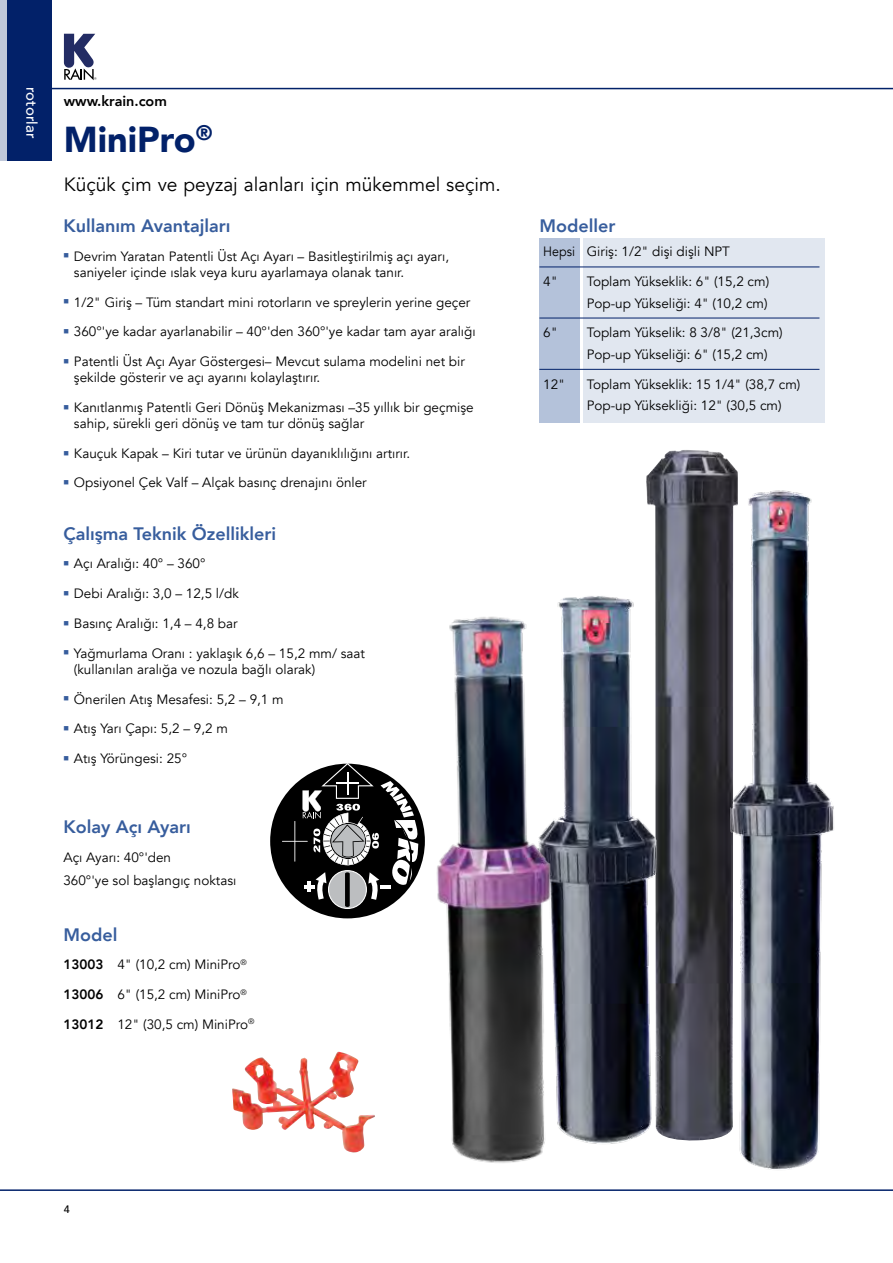
<style>
.page{position:relative;width:893px;height:1263px;background:#fff}
.page>*{position:absolute;margin:0;border:0;box-sizing:border-box;transform-origin:0 0}
.t1{font:900 36px "Avenir";color:#022169}
.t2{font:19.2px "Avenir";color:#000}
.t3{font:800 18px "Avenir";color:#375d9d}
.t4{font:500 15px "Avenir";color:#fff}
.t5{font:800 14.4px "Avenir";color:#000}
.t6{font:13.5px/16.2px "Avenir";color:#000}
.t7{font:13.5px/29.7px "Avenir";color:#000;scale:.92 1}
.t8{font:500 10.8px "Avenir";color:#000}
.s1{font-weight:800}
</style>
<div class="page">
<hr style="left:0;top:1189px;width:893px;height:2px;background:#022169">
<svg style="left:64px;top:34px;width:32px;height:46px"></svg>
<hr style="left:16px;top:88px;width:877px;height:1px;background:#022169">
<div style="left:8px;top:0;width:44px;height:161px;background:#022169"></div>
<div style="left:0;top:0;width:8px;height:161px;background:#c0c8d9"></div>
<img style="left:666px;top:450px;width:55px;height:691px">
<img style="left:721px;top:453px;width:113px;height:717px">
<div style="left:270px;top:764px;width:155px;height:154px;background:#000;border-radius:50%"></div>
<svg style="left:282px;top:763px;width:135px;height:146px"></svg>
<img style="left:573px;top:454px;width:93px;height:690px">
<div style="left:539px;top:238px;width:41px;height:185px;background:#b4c2da"></div>
<div style="left:583px;top:238px;width:242px;height:185px;background:#e1e7f0"></div>
<hr style="left:539px;top:267px;width:280px;height:1px;background:#022169">
<hr style="left:539px;top:318px;width:280px;height:1px;background:#022169">
<hr style="left:539px;top:369px;width:280px;height:1px;background:#022169">
<img style="left:232px;top:1052px;width:111px;height:81px">
<img style="left:417px;top:597px;width:156px;height:566px">
<p class="t4" style="left:45px;top:87px;width:53px;rotate:90deg">rotorlar</p>
<p class="t5" style="left:64px;top:90px;width:105px">www.krain.com</p>
<h1 class="t1" style="left:64px;top:109px;width:150px">MiniPro<sup>®</sup></h1>
<h2 class="t2" style="left:64px;top:173px;width:438px">Küçük çim ve peyzaj alanları için mükemmel seçim.</h2>
<h3 class="t3" style="left:63px;top:212px;width:169px">Kullanım Avantajları</h3>
<p class="t6" style="left:74px;top:248px;width:377px;text-indent:-10px"><sup>■</sup> Devrim Yaratan Patentli Üst Açı Ayarı – Basitleştirilmiş açı ayarı, saniyeler içinde ıslak veya kuru ayarlamaya olanak tanır.</p>
<p class="t6" style="left:63px;top:294px;width:408px"><sup>■</sup> 1/2" Giriş – Tüm standart mini rotorların ve spreylerin yerine geçer</p>
<p class="t6" style="left:63px;top:324px;width:414px"><sup>■</sup> 360°'ye kadar ayarlanabilir – 40°'den 360°'ye kadar tam ayar aralığı</p>
<p class="t6" style="left:74px;top:353px;width:392px;text-indent:-10px"><sup>■</sup> Patentli Üst Açı Ayar Göstergesi– Mevcut sulama modelini net bir şekilde gösterir ve açı ayarını kolaylaştırır.</p>
<p class="t6" style="left:74px;top:399px;width:401px;text-indent:-10px"><sup>■</sup> Kanıtlanmış Patentli Geri Dönüş Mekanizması –35 yıllık bir geçmişe sahip, sürekli geri dönüş ve tam tur dönüş sağlar</p>
<p class="t6" style="left:63px;top:445px;width:348px"><sup>■</sup> Kauçuk Kapak – Kiri tutar ve ürünün dayanıklılığını artırır.</p>
<p class="t6" style="left:63px;top:475px;width:305px"><sup>■</sup> Opsiyonel Çek Valf – Alçak basınç drenajını önler</p>
<h3 class="t3" style="left:63px;top:520px;width:214px">Çalışma Teknik Özellikleri</h3>
<p class="t6" style="left:63px;top:556px;width:144px"><sup>■</sup> Açı Aralığı: 40° – 360°</p>
<p class="t6" style="left:63px;top:586px;width:177px"><sup>■</sup> Debi Aralığı: 3,0 – 12,5 l/dk</p>
<p class="t6" style="left:63px;top:615px;width:176px"><sup>■</sup> Basınç Aralığı: 1,4 – 4,8 bar</p>
<p class="t6" style="left:74px;top:645px;width:293px;text-indent:-10px"><sup>■</sup> Yağmurlama Oranı : yaklaşık 6,6 – 15,2 mm/ saat (kullanılan aralığa ve nozula bağlı olarak)</p>
<p class="t6" style="left:63px;top:691px;width:222px"><sup>■</sup> Önerilen Atış Mesafesi: 5,2 – 9,1 m</p>
<p class="t6" style="left:63px;top:721px;width:166px"><sup>■</sup> Atış Yarı Çapı: 5,2 – 9,2 m</p>
<p class="t6" style="left:63px;top:750px;width:125px"><sup>■</sup> Atış Yörüngesi: 25°</p>
<h3 class="t3" style="left:63px;top:813px;width:129px">Kolay Açı Ayarı</h3>
<p class="t6" style="left:63px;top:846px;width:174px;line-height:23px">Açı Ayarı: 40°'den<br>360°'ye sol başlangıç noktası</p>
<h3 class="t3" style="left:63px;top:921px;width:55px">Model</h3>
<p class="t6" style="left:63px;top:957px;width:185px"><span class="s1">13003</span> 4" (10,2 cm) MiniPro<sup>®</sup></p>
<p class="t6" style="left:63px;top:986px;width:185px"><span class="s1">13006</span> 6" (15,2 cm) MiniPro<sup>®</sup></p>
<p class="t6" style="left:63px;top:1016px;width:192px"><span class="s1">13012</span> 12" (30,5 cm) MiniPro<sup>®</sup></p>
<h3 class="t3" style="left:539px;top:212px;width:78px">Modeller</h3>
<p class="t7" style="left:543px;top:237px;width:204px">Hepsi Giriş: 1/2" dişi dişli NPT<br>4"</p>
<p class="t6" style="left:587px;top:271px;width:184px;line-height:21.6px">Toplam Yükseklik: 6" (15,2 cm)<br>Pop-up Yükseliği: 4" (10,2 cm)</p>
<p class="t6" style="left:543px;top:325px;width:16px">6"</p>
<p class="t6" style="left:587px;top:322px;width:197px;line-height:21.6px">Toplam Yükselik: 8 3/8" (21,3cm)<br>Pop-up Yükseliği: 6" (15,2 cm)</p>
<p class="t6" style="left:543px;top:376px;width:24px">12"</p>
<p class="t6" style="left:587px;top:373px;width:215px;line-height:21.6px">Toplam Yükseklik: 15 1/4" (38,7 cm)<br>Pop-up Yüksekliği: 12" (30,5 cm)</p>
<p class="t8" style="left:64px;top:1199px;width:8px">4</p>
</div>
